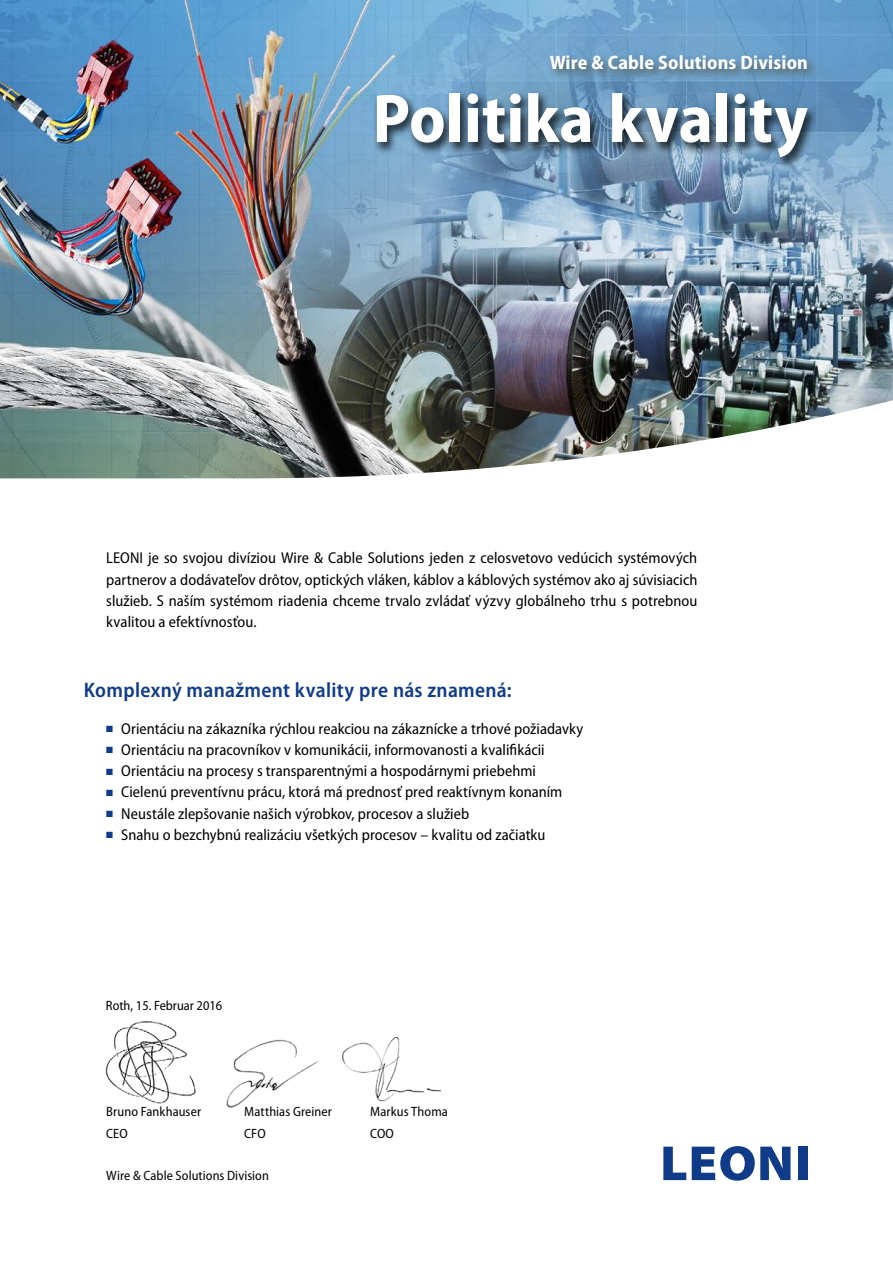
<style>
.page{position:relative;width:893px;height:1263px;background:#fff}
.page>*{position:absolute;margin:0;border:0;box-sizing:border-box;transform-origin:0 0}
.t1{font:700 semi-condensed 69.3px "Myriad Pro";color:#fff}
.t2{font:600 semi-condensed 21px "Myriad Pro";letter-spacing:.015em;color:#0f3b89}
.t3{font:700 semi-condensed 19.5px "Myriad Pro";letter-spacing:.01em;color:#fff}
.t4{font:semi-condensed 15.75px/21.3px "Myriad Pro";letter-spacing:.005em;color:#000;text-align:justify}
.t5{font:semi-condensed 13.5px "Myriad Pro";letter-spacing:.005em;color:#000}
.s1{color:#0f3b89}
</style>
<div class="page">
<img style="left:0;top:0;width:893px;height:478px">
<svg style="left:547px;top:51px;width:272px;height:30px"></svg>
<svg style="left:663px;top:1146px;width:23px;height:34px"></svg>
<svg style="left:692px;top:1146px;width:98px;height:34px"></svg>
<div style="left:799px;top:1146px;width:9px;height:34px;background:#0f3b89"></div>
<img style="left:226px;top:1039px;width:93px;height:69px">
<img style="left:105px;top:1021px;width:91px;height:83px">
<img style="left:342px;top:1036px;width:100px;height:65px">
<div style="left:372px;top:90px;width:447px;height:81px;background:#000;opacity:.7"></div>
<p class="t3" style="left:550px;top:50px;width:260px">Wire &amp; Cable Solutions Division</p>
<h1 class="t1" style="left:372px;top:74px;width:437px">Politika kvality</h1>
<p class="t4" style="left:106px;top:547px;width:593px">LEONI je so svojou divíziou Wire &amp; Cable Solutions jeden z celosvetovo vedúcich systémových partnerov a dodávateľov drôtov, optických vláken, káblov a káblových systémov ako aj súvisiacich služieb. S naším systémom riadenia chceme trvalo zvládať výzvy globálneho trhu s potrebnou kvalitou a efektívnosťou.</p>
<h2 class="t2" style="left:84px;top:676px;width:429px">Komplexný manažment kvality pre nás znamená:</h2>
<p class="t4" style="left:106px;top:717px;width:479px"><span class="s1">■</span> Orientáciu na zákazníka rýchlou reakciou na zákaznícke a trhové požiadavky</p>
<p class="t4" style="left:106px;top:739px;width:440px"><span class="s1">■</span> Orientáciu na pracovníkov v komunikácii, informovanosti a kvalifikácii</p>
<p class="t4" style="left:106px;top:760px;width:431px"><span class="s1">■</span> Orientáciu na procesy s transparentnými a hospodárnymi priebehmi</p>
<p class="t4" style="left:106px;top:781px;width:458px"><span class="s1">■</span> Cielenú preventívnu prácu, ktorá má prednosť pred reaktívnym konaním</p>
<p class="t4" style="left:106px;top:802px;width:364px"><span class="s1">■</span> Neustále zlepšovanie našich výrobkov, procesov a služieb</p>
<p class="t4" style="left:106px;top:824px;width:441px"><span class="s1">■</span> Snahu o bezchybnú realizáciu všetkých procesov – kvalitu od začiatku</p>
<p class="t5" style="left:106px;top:997px;width:118px">Roth, 15. Februar 2016</p>
<p class="t5" style="left:106px;top:1103px;width:96px">Bruno Fankhauser</p>
<p class="t5" style="left:244px;top:1103px;width:89px">Matthias Greiner</p>
<p class="t5" style="left:370px;top:1103px;width:79px">Markus Thoma</p>
<p class="t5" style="left:106px;top:1125px;width:23px">CEO</p>
<p class="t5" style="left:244px;top:1125px;width:23px">CFO</p>
<p class="t5" style="left:370px;top:1125px;width:25px">COO</p>
<p class="t5" style="left:106px;top:1167px;width:164px">Wire &amp; Cable Solutions Division</p>
</div>
